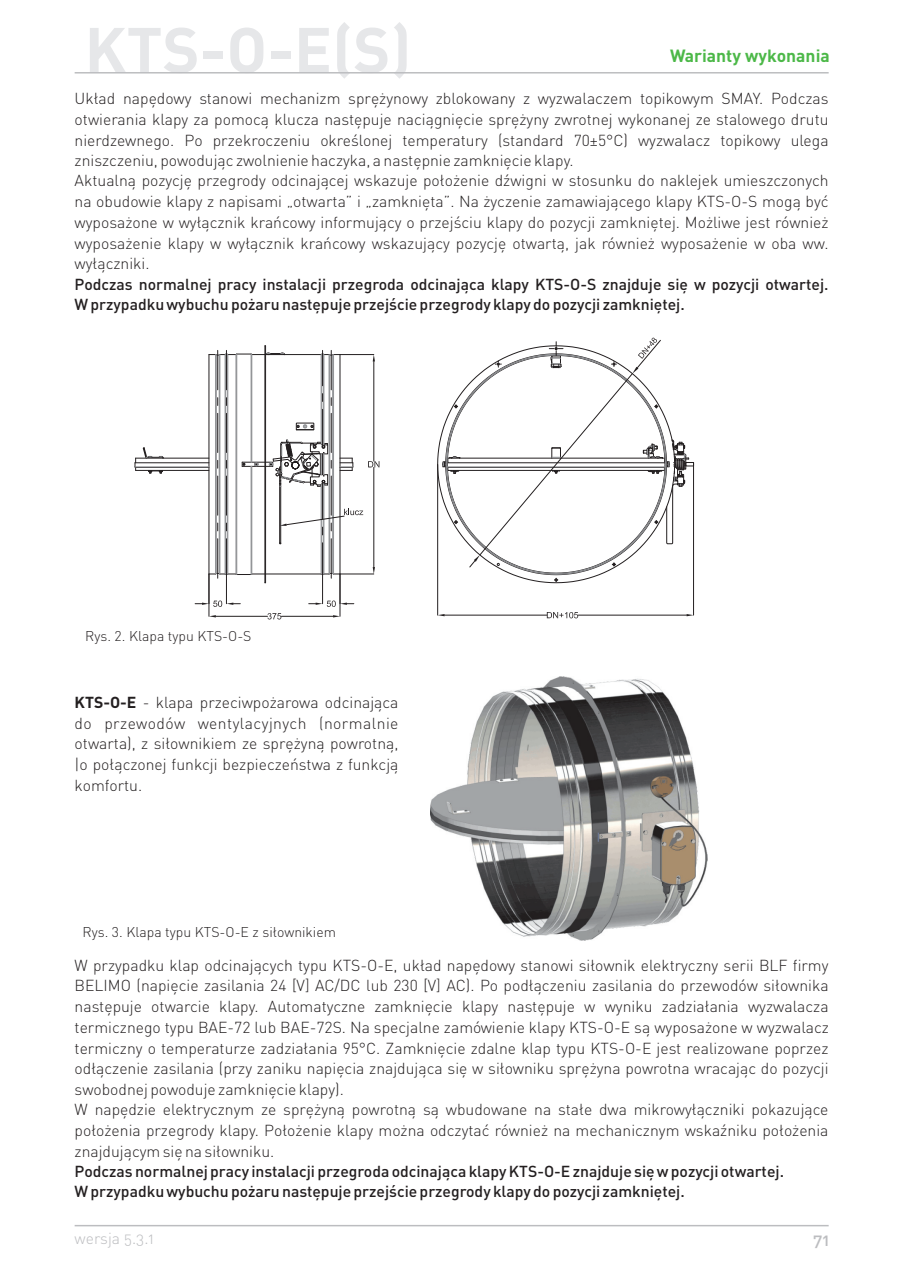
<style>
.page{position:relative;width:903px;height:1276px;background:#fff}
.page>*{position:absolute;margin:0;border:0;box-sizing:border-box;transform-origin:0 0}
.t1{font:700 63px "DIN Pro";color:#e6e7e9}
.t2{font:700 17.5px "DIN Pro";color:#4cb848}
.t3{font:17.5px "DIN";color:#bcbdc0}
.t4{font:300 15.75px/20.7px "DIN Pro";color:#231f20}
.t5{font:500 15.75px/20.7px "DIN Pro";color:#231f20}
.t6{font:15.75px/20.1px "DIN Pro";color:#231f20}
.t7{font:15.75px "DIN Light Alternate";color:#bcbdc0}
.t8{font:300 14px "DIN Pro";color:#231f20}
.s1{font-weight:700}
</style>
<div class="page">
<hr style="left:75px;top:1225px;width:754px;height:1px;background:#bcbdc0">
<hr style="left:75px;top:72px;width:754px;height:2px;background:#bcbdc0">
<svg style="left:438px;top:428px;width:164px;height:155px"></svg>
<svg style="left:446px;top:567px;width:170px;height:7px"></svg>
<hr style="left:437px;top:464px;width:1px;height:151px;background:#231f20">
<hr style="left:693px;top:463px;width:1px;height:152px;background:#231f20">
<hr style="left:445px;top:615px;width:102px;height:1px;background:#231f20">
<hr style="left:578px;top:615px;width:109px;height:1px;background:#231f20">
<svg style="left:438px;top:614px;width:7px;height:2px"></svg>
<svg style="left:687px;top:614px;width:7px;height:2px"></svg>
<svg style="left:547px;top:612px;width:31px;height:6px"></svg>
<svg style="left:554px;top:578px;width:4px;height:4px"></svg>
<hr style="left:284px;top:354px;width:37px;height:1px;background:#231f20">
<hr style="left:266px;top:574px;width:55px;height:1px;background:#231f20">
<svg style="left:324px;top:354px;width:16px;height:2px"></svg>
<hr style="left:265px;top:346px;width:1px;height:237px;background:#231f20">
<svg style="left:148px;top:471px;width:15px;height:3px"></svg>
<hr style="left:135px;top:462px;width:74px;height:1px;background:#231f20">
<hr style="left:136px;top:458px;width:73px;height:1px;background:#231f20">
<hr style="left:136px;top:470px;width:73px;height:1px;background:#231f20">
<hr style="left:340px;top:355px;width:1px;height:219px;background:#231f20">
<hr style="left:209px;top:355px;width:1px;height:219px;background:#231f20">
<svg style="left:296px;top:423px;width:18px;height:8px"></svg>
<svg style="left:209px;top:353px;width:76px;height:3px"></svg>
<svg style="left:143px;top:448px;width:21px;height:10px"></svg>
<hr style="left:135px;top:467px;width:74px;height:1px;background:#939598">
<hr style="left:323px;top:354px;width:1px;height:91px;background:#939598">
<hr style="left:323px;top:484px;width:1px;height:90px;background:#939598">
<hr style="left:321px;top:354px;width:1px;height:90px;background:#939598">
<hr style="left:227px;top:354px;width:1px;height:220px;background:#939598">
<hr style="left:225px;top:354px;width:1px;height:220px;background:#939598">
<hr style="left:251px;top:354px;width:1px;height:108px;background:#939598">
<hr style="left:236px;top:354px;width:1px;height:220px;background:#939598">
<hr style="left:324px;top:355px;width:1px;height:90px;background:#939598">
<hr style="left:324px;top:484px;width:1px;height:90px;background:#939598">
<hr style="left:321px;top:485px;width:1px;height:89px;background:#939598">
<hr style="left:228px;top:355px;width:1px;height:219px;background:#939598">
<hr style="left:251px;top:466px;width:1px;height:108px;background:#939598">
<hr style="left:333px;top:355px;width:1px;height:219px;background:#939598">
<hr style="left:220px;top:355px;width:1px;height:219px;background:#939598">
<hr style="left:215px;top:355px;width:1px;height:219px;background:#939598">
<hr style="left:332px;top:355px;width:1px;height:218px;background:#939598">
<hr style="left:329px;top:355px;width:1px;height:218px;background:#939598">
<hr style="left:219px;top:355px;width:1px;height:218px;background:#939598">
<hr style="left:216px;top:355px;width:1px;height:218px;background:#939598">
<hr style="left:209px;top:574px;width:1px;height:42px;background:#231f20">
<hr style="left:340px;top:574px;width:1px;height:42px;background:#231f20">
<hr style="left:216px;top:616px;width:52px;height:1px;background:#231f20">
<hr style="left:281px;top:616px;width:52px;height:1px;background:#231f20">
<svg style="left:209px;top:615px;width:7px;height:2px"></svg>
<svg style="left:333px;top:615px;width:7px;height:2px"></svg>
<svg style="left:268px;top:613px;width:13px;height:6px"></svg>
<svg style="left:195px;top:573px;width:71px;height:34px"></svg>
<hr style="left:340px;top:354px;width:34px;height:1px;background:#231f20">
<hr style="left:340px;top:574px;width:34px;height:1px;background:#231f20">
<hr style="left:374px;top:361px;width:1px;height:100px;background:#231f20">
<hr style="left:374px;top:467px;width:1px;height:100px;background:#231f20">
<svg style="left:373px;top:567px;width:2px;height:7px"></svg>
<svg style="left:309px;top:573px;width:45px;height:34px"></svg>
<hr style="left:217px;top:350px;width:1px;height:40px;background:#231f20">
<hr style="left:217px;top:413px;width:1px;height:39px;background:#231f20">
<hr style="left:217px;top:476px;width:1px;height:39px;background:#231f20">
<hr style="left:217px;top:539px;width:1px;height:39px;background:#231f20">
<hr style="left:226px;top:350px;width:1px;height:40px;background:#231f20">
<hr style="left:226px;top:413px;width:1px;height:39px;background:#231f20">
<hr style="left:226px;top:476px;width:1px;height:39px;background:#231f20">
<hr style="left:226px;top:539px;width:1px;height:39px;background:#231f20">
<hr style="left:331px;top:350px;width:1px;height:40px;background:#231f20">
<hr style="left:331px;top:413px;width:1px;height:39px;background:#231f20">
<hr style="left:331px;top:539px;width:1px;height:39px;background:#231f20">
<hr style="left:322px;top:350px;width:1px;height:36px;background:#231f20">
<hr style="left:322px;top:409px;width:1px;height:36px;background:#231f20">
<hr style="left:322px;top:543px;width:1px;height:35px;background:#231f20">
<svg style="left:443px;top:338px;width:251px;height:229px"></svg>
<svg style="left:242px;top:440px;width:138px;height:104px"></svg>
<img style="left:430px;top:677px;width:277px;height:263px">
<h1 class="t1" style="left:85px;top:28px;width:329px">KTS-O-E(S)</h1>
<p class="t2" style="left:670px;top:50px;width:161px">Warianty wykonania</p>
<p class="t4" style="left:75px;top:90px;width:755px">Uk³ad napêdowy stanowi mechanizm sprê¿ynowy zblokowany z wyzwalaczem topikowym SMAY. Podczas otwierania klapy za pomoc¹ klucza nastêpuje naci¹gniêcie sprê¿yny zwrotnej wykonanej ze stalowego drutu nierdzewnego. Po przekroczeniu okreœlonej temperatury (standard 70±5°C) wyzwalacz topikowy ulega zniszczeniu, powoduj¹c zwolnienie haczyka, a nastêpnie zamkniêcie klapy.<br>Aktualn¹ pozycjê przegrody odcinaj¹cej wskazuje po³o¿enie dŸwigni w stosunku do naklejek umieszczonych na obudowie klapy z napisami „otwarta” i „zamkniêta”. Na ¿yczenie zamawiaj¹cego klapy KTS-O-S mog¹ byæ wyposa¿one w wy³¹cznik krañcowy informuj¹cy o przejœciu klapy do pozycji zamkniêtej. Mo¿liwe jest równie¿ wyposa¿enie klapy w wy³¹cznik krañcowy wskazuj¹cy pozycjê otwart¹, jak równie¿ wyposa¿enie w oba ww. wy³¹czniki.</p>
<p class="t5" style="left:75px;top:275px;width:756px">Podczas normalnej pracy instalacji przegroda odcinaj¹ca klapy KTS-O-S znajduje siê w pozycji otwartej.<br>W przypadku wybuchu po¿aru nastêpuje przejœcie przegrody klapy do pozycji zamkniêtej.</p>
<p class="t8" style="left:85px;top:631px;width:168px">Rys. 2. Klapa typu KTS-O-S</p>
<p class="t4" style="left:75px;top:694px;width:325px;text-align:justify"><span class="s1">KTS-O-E</span> - klapa przeciwpo¿arowa odcinaj¹ca do przewodów wentylacyjnych (normalnie otwarta), z si³ownikiem ze sprê¿yn¹ powrotn¹, |o po³¹czonej funkcji bezpieczeñstwa z funkcj¹ komfortu.</p>
<p class="t8" style="left:83px;top:927px;width:255px">Rys. 3. Klapa typu KTS-O-E z si³ownikiem</p>
<p class="t4" style="left:75px;top:956px;width:756px">W przypadku klap odcinaj¹cych typu KTS-O-E, uk³ad napêdowy stanowi si³ownik elektryczny serii BLF firmy BELIMO (napiêcie zasilania 24 [V] AC/DC lub 230 [V] AC). Po pod³¹czeniu zasilania do przewodów si³ownika nastêpuje otwarcie klapy. Automatyczne zamkniêcie klapy nastêpuje w wyniku zadzia³ania wyzwalacza termicznego typu BAE-72 lub BAE-72S. Na specjalne zamówienie klapy KTS-O-E s¹ wyposa¿one w wyzwalacz termiczny o temperaturze zadzia³ania 95°C. Zamkniêcie zdalne klap typu KTS-O-E jest realizowane poprzez od³¹czenie zasilania (przy zaniku napiêcia znajduj¹ca siê w si³owniku sprê¿yna powrotna wracaj¹c do pozycji swobodnej powoduje zamkniêcie klapy).<br>W napêdzie elektrycznym ze sprê¿yn¹ powrotn¹ s¹ wbudowane na sta³e dwa mikrowy³¹czniki pokazuj¹ce po³o¿enia przegrody klapy. Po³o¿enie klapy mo¿na odczytaæ równie¿ na mechanicznym wskaŸniku po³o¿enia znajduj¹cym siê na si³owniku.</p>
<p class="t6" style="left:75px;top:1163px;width:711px">Podczas normalnej pracy instalacji przegroda odcinaj¹ca klapy KTS-O-E znajduje siê w pozycji otwartej.<br>W przypadku wybuchu po¿aru nastêpuje przejœcie przegrody klapy do pozycji zamkniêtej.</p>
<p class="t7" style="left:75px;top:1233px;width:81px">wersja 5.3.1</p>
<p class="t3" style="left:813px;top:1233px;width:18px">71</p>
</div>
